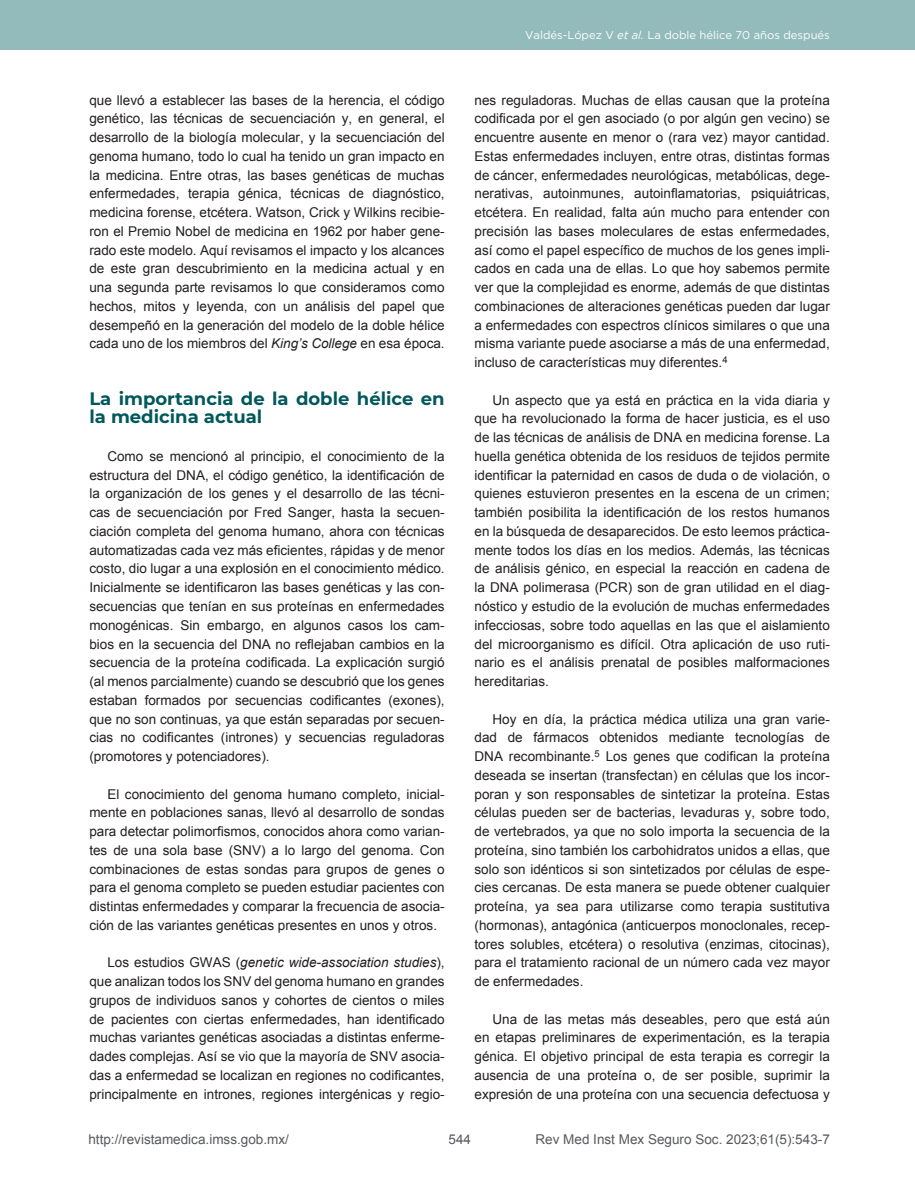
<style>
.page{position:relative;width:915px;height:1191px;background:#fff}
.page>*{position:absolute;margin:0;border:0;box-sizing:border-box;transform-origin:0 0}
.t1{font:700 18px/18.8px "Montserrat";color:#01585b}
.t2{font:13.5px/18.8px "Arial";color:#231f20;text-align:justify}
.t3{font:13.5px "Arial";color:#58595b}
.t4{font:11.25px "Gotham";color:#fff}
.s1{font-style:italic}
</style>
<div class="page">
<div style="left:0;top:0;width:914px;height:50px;background:#93bbbb"></div>
<p class="t2" style="left:89px;top:91px;width:357px">que llevó a establecer las bases de la herencia, el código genético, las técnicas de secuenciación y, en general, el desarrollo de la biología molecular, y la secuenciación del genoma humano, todo lo cual ha tenido un gran impacto en la medicina. Entre otras, las bases genéticas de muchas enfermedades, terapia génica, técnicas de diagnóstico, medicina forense, etcétera. Watson, Crick y Wilkins recibie&shy;ron el Premio Nobel de medicina en 1962 por haber gene&shy;rado este modelo. Aquí revisamos el impacto y los alcances de este gran descubrimiento en la medicina actual y en una segunda parte revisamos lo que consideramos como hechos, mitos y leyenda, con un análisis del papel que desempeñó en la generación del modelo de la doble hélice cada uno de los miembros del <span class="s1">King’s College</span> en esa época.</p>
<h1 class="t1" style="left:89px;top:388px;width:357px">La importancia de la doble hélice en la medicina actual</h1>
<p class="t2" style="left:89px;top:447px;width:357px;text-indent:18px">Como se mencionó al principio, el conocimiento de la estructura del DNA, el código genético, la identificación de la organización de los genes y el desarrollo de las técni&shy;cas de secuenciación por Fred Sanger, hasta la secuen&shy;ciación completa del genoma humano, ahora con técnicas automatizadas cada vez más eficientes, rápidas y de menor costo, dio lugar a una explosión en el conocimiento médico.<br>Inicialmente se identificaron las bases genéticas y las con&shy;secuencias que tenían en sus proteínas en enfermedades monogénicas. Sin embargo, en algunos casos los cam&shy;bios en la secuencia del DNA no reflejaban cambios en la secuencia de la proteína codificada. La explicación surgió (al menos parcialmente) cuando se descubrió que los genes estaban formados por secuencias codificantes (exones), que no son continuas, ya que están separadas por secuen&shy;cias no codificantes (intrones) y secuencias reguladoras (promotores y potenciadores).</p>
<p class="t2" style="left:89px;top:784px;width:357px;text-indent:18px">El conocimiento del genoma humano completo, inicial&shy;mente en poblaciones sanas, llevó al desarrollo de sondas para detectar polimorfismos, conocidos ahora como varian&shy;tes de una sola base (SNV) a lo largo del genoma. Con combinaciones de estas sondas para grupos de genes o para el genoma completo se pueden estudiar pacientes con distintas enfermedades y comparar la frecuencia de asocia&shy;ción de las variantes genéticas presentes en unos y otros.</p>
<p class="t2" style="left:89px;top:953px;width:357px;text-indent:18px">Los estudios GWAS (<span class="s1">genetic wide-association studies</span>), que analizan todos los SNV del genoma humano en grandes grupos de individuos sanos y cohortes de cientos o miles de pacientes con ciertas enfermedades, han identificado muchas variantes genéticas asociadas a distintas enferme&shy;dades complejas. Así se vio que la mayoría de SNV asocia&shy;das a enfermedad se localizan en regiones no codificantes, principalmente en intrones, regiones intergénicas y regio-</p>
<p class="t4" style="left:525px;top:28px;width:306px">Valdés-López V <span class="s1">et al.</span> La doble hélice 70 años después</p>
<p class="t2" style="left:474px;top:91px;width:357px">nes reguladoras. Muchas de ellas causan que la proteína codificada por el gen asociado (o por algún gen vecino) se encuentre ausente en menor o (rara vez) mayor cantidad.<br>Estas enfermedades incluyen, entre otras, distintas formas de cáncer, enfermedades neurológicas, metabólicas, dege&shy;nerativas, autoinmunes, autoinflamatorias, psiquiátricas, etcétera. En realidad, falta aún mucho para entender con precisión las bases moleculares de estas enfermedades, así como el papel específico de muchos de los genes impli&shy;cados en cada una de ellas. Lo que hoy sabemos permite ver que la complejidad es enorme, además de que distintas combinaciones de alteraciones genéticas pueden dar lugar a enfermedades con espectros clínicos similares o que una misma variante puede asociarse a más de una enfermedad, incluso de características muy diferentes.<sup>4</sup></p>
<p class="t2" style="left:474px;top:391px;width:357px;text-indent:18px">Un aspecto que ya está en práctica en la vida diaria y que ha revolucionado la forma de hacer justicia, es el uso de las técnicas de análisis de DNA en medicina forense. La huella genética obtenida de los residuos de tejidos permite identificar la paternidad en casos de duda o de violación, o quienes estuvieron presentes en la escena de un crimen; también posibilita la identificación de los restos humanos en la búsqueda de desaparecidos. De esto leemos práctica&shy;mente todos los días en los medios. Además, las técnicas de análisis génico, en especial la reacción en cadena de la DNA polimerasa (PCR) son de gran utilidad en el diag&shy;nóstico y estudio de la evolución de muchas enfermedades infecciosas, sobre todo aquellas en las que el aislamiento del microorganismo es difícil. Otra aplicación de uso ruti&shy;nario es el análisis prenatal de posibles malformaciones hereditarias.</p>
<p class="t2" style="left:474px;top:709px;width:357px;text-indent:18px">Hoy en día, la práctica médica utiliza una gran varie&shy;dad de fármacos obtenidos mediante tecnologías de DNA recombinante.<sup>5</sup> Los genes que codifican la proteína deseada se insertan (transfectan) en células que los incor&shy;poran y son responsables de sintetizar la proteína. Estas células pueden ser de bacterias, levaduras y, sobre todo, de vertebrados, ya que no solo importa la secuencia de la proteína, sino también los carbohidratos unidos a ellas, que solo son idénticos si son sintetizados por células de espe&shy;cies cercanas. De esta manera se puede obtener cualquier proteína, ya sea para utilizarse como terapia sustitutiva (hormonas), antagónica (anticuerpos monoclonales, recep&shy;tores solubles, etcétera) o resolutiva (enzimas, citocinas), para el tratamiento racional de un número cada vez mayor de enfermedades.</p>
<p class="t2" style="left:474px;top:1009px;width:357px;text-indent:18px">Una de las metas más deseables, pero que está aún en etapas preliminares de experimentación, es la terapia génica. El objetivo principal de esta terapia es corregir la ausencia de una proteína o, de ser posible, suprimir la expresión de una proteína con una secuencia defectuosa y</p>
<p class="t3" style="left:88px;top:1130px;width:202px">http://revistamedica.imss.gob.mx/</p>
<p class="t3" style="left:535px;top:1130px;width:296px">Rev Med Inst Mex Seguro Soc. 2023;61(5):543-7</p>
<p class="t3" style="left:448px;top:1130px;width:24px">544</p>
</div>
